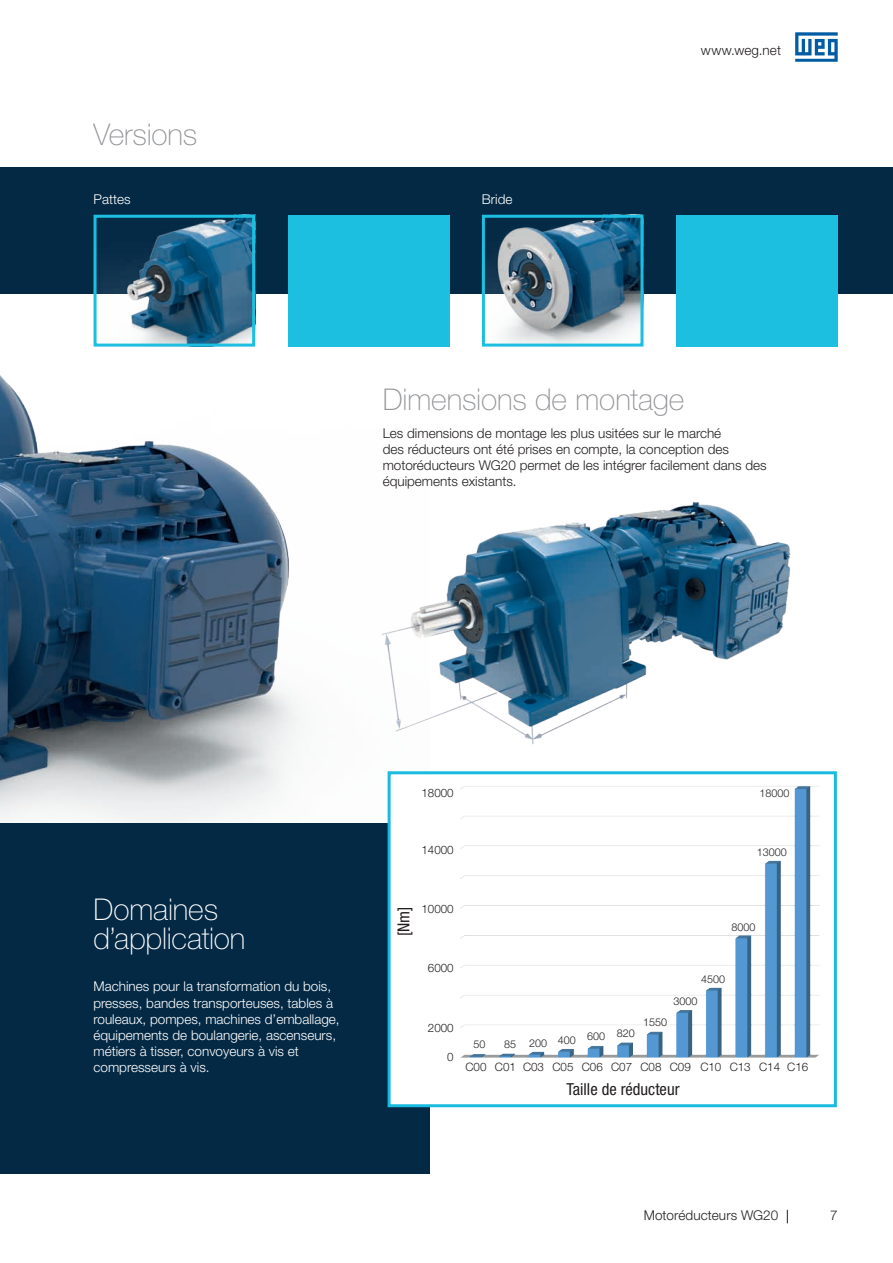
<style>
.page{position:relative;width:893px;height:1263px;background:#fff}
.page>*{position:absolute;margin:0;border:0;box-sizing:border-box;transform-origin:0 0}
.t1{font:100 30px "Helvetica Neue LT Pro";letter-spacing:-.005em;color:#939598}
.t2{font:100 30px/29.7px "Helvetica Neue LT Pro";letter-spacing:-.005em;color:#fff}
.t3{font:condensed 16.5px "Helvetica Neue LT Pro";color:#231f20}
.t4{font:300 13.5px/16.2px "Helvetica Neue LT Pro";color:#fff}
.t5{font:300 13.5px/16.2px "Helvetica Neue LT Pro";color:#231f20}
.t6{font:300 11.55px "Helvetica Neue LT Pro";color:#231f20}
.t7{font:300 10.8px "Helvetica Neue LT Pro";color:#231f20}
</style>
<div class="page">
<svg style="left:795px;top:32px;width:43px;height:30px"></svg>
<svg style="left:787px;top:1210px;width:1px;height:13px"></svg>
<img style="left:0;top:309px;width:388px;height:514px">
<div style="left:0;top:167px;width:893px;height:126px;background:#042945"></div>
<div style="left:0;top:823px;width:429px;height:351px;background:#042945"></div>
<div style="left:288px;top:215px;width:161px;height:132px;background:#1cbfdf"></div>
<img style="left:98px;top:219px;width:153px;height:124px">
<div style="left:94px;top:215px;width:161px;height:132px;border:3px solid #1cbfdf"></div>
<img style="left:343px;top:460px;width:448px;height:298px">
<div style="left:389px;top:773px;width:446px;height:333px;background:#fff"></div>
<img style="left:460px;top:786px;width:360px;height:272px">
<div style="left:388px;top:771px;width:449px;height:336px;border:3px solid #18bade"></div>
<img style="left:486px;top:219px;width:153px;height:124px">
<div style="left:482px;top:215px;width:161px;height:132px;border:3px solid #1cbfdf"></div>
<div style="left:676px;top:215px;width:162px;height:132px;background:#1cbfdf"></div>
<h1 class="t1" style="left:94px;top:116px;width:105px">Versions</h1>
<p class="t4" style="left:94px;top:190px;width:39px">Pattes</p>
<p class="t4" style="left:482px;top:190px;width:32px">Bride</p>
<p class="t5" style="left:701px;top:42px;width:82px">www.weg.net</p>
<h1 class="t1" style="left:383px;top:381px;width:303px">Dimensions de montage</h1>
<p class="t5" style="left:383px;top:424px;width:385px">Les dimensions de montage les plus usitées sur le marché<br>des réducteurs ont été prises en compte, la conception des motoréducteurs WG20 permet de les intégrer facilement dans des équipements existants.</p>
<h1 class="t2" style="left:94px;top:894px;width:154px">Domaines d’application</h1>
<p class="t4" style="left:94px;top:978px;width:248px">Machines pour la transformation du bois, presses, bandes transporteuses, tables à rouleaux, pompes, machines d’emballage, équipements de boulangerie, ascenseurs, métiers à tisser, convoyeurs à vis et compresseurs à vis.</p>
<p class="t6" style="left:421px;top:786px;width:34px">18000</p>
<p class="t7" style="left:759px;top:786px;width:31px">18000</p>
<p class="t6" style="left:421px;top:843px;width:34px">14000</p>
<p class="t7" style="left:757px;top:846px;width:31px">13000</p>
<p class="t3" style="left:394px;top:936px;width:31px;rotate:-90deg">[Nm]</p>
<p class="t6" style="left:421px;top:901px;width:34px">10000</p>
<p class="t6" style="left:428px;top:961px;width:27px">6000</p>
<p class="t6" style="left:428px;top:1021px;width:27px">2000</p>
<p class="t6" style="left:447px;top:1049px;width:8px">0</p>
<p class="t7" style="left:731px;top:920px;width:25px">8000</p>
<p class="t7" style="left:701px;top:972px;width:25px">4500</p>
<p class="t7" style="left:674px;top:994px;width:25px">3000</p>
<p class="t7" style="left:474px;top:1038px;width:13px">50</p>
<p class="t7" style="left:504px;top:1033px;width:132px">85 200 400 600 820</p>
<p class="t7" style="left:643px;top:1015px;width:25px">1550</p>
<p class="t6" style="left:465px;top:1060px;width:198px">C00 C01 C03 C05 C06 C07 C08</p>
<p class="t6" style="left:670px;top:1060px;width:53px">C09 C10</p>
<p class="t3" style="left:566px;top:1079px;width:115px">Taille de réducteur</p>
<p class="t6" style="left:730px;top:1060px;width:80px">C13 C14 C16</p>
<p class="t5" style="left:644px;top:1207px;width:136px">Motoréducteurs WG20</p>
<p class="t5" style="left:830px;top:1207px;width:9px">7</p>
</div>
